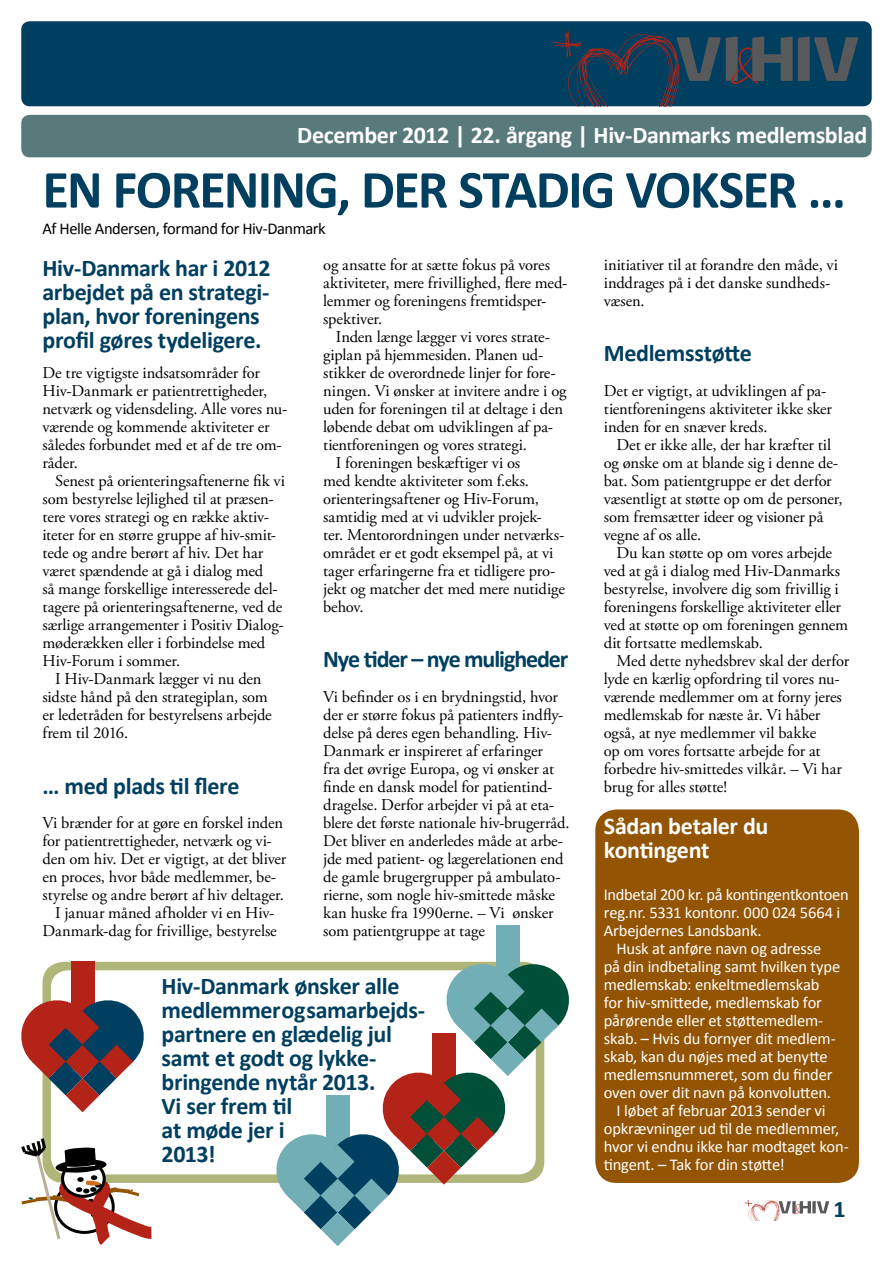
<style>
.page{position:relative;width:893px;height:1263px;background:#fff}
.page>*{position:absolute;margin:0;border:0;box-sizing:border-box;transform-origin:0 0}
.t1{font:700 54px "Calibri";letter-spacing:-.03em;color:#003f5f}
.t2{font:700 24px/24px "Calibri";letter-spacing:-.015em;color:#003f5f}
.t3{font:700 24px/24px "Calibri";letter-spacing:-.015em;color:#fff}
.t4{font:700 24px "Calibri";letter-spacing:-.045em;color:#003f5f}
.t5{font:16.5px/18px "Adobe Garamond Pro";letter-spacing:-.01em;color:#000}
.t6{font:16.5px "Calibri";letter-spacing:-.015em;color:#fff}
.t7{font:16.5px "Calibri";letter-spacing:-.03em;color:#000}
</style>
<div class="page">
<svg style="left:812px;top:1201px;width:4px;height:12px"></svg>
<svg style="left:817px;top:1201px;width:12px;height:12px"></svg>
<svg style="left:744px;top:1199px;width:67px;height:21px"></svg>
<div style="left:595px;top:809px;width:264px;height:374px;background:#935403;border-radius:21px"></div>
<div style="left:21px;top:115px;width:851px;height:42px;background:#597a7b;border-radius:9px"></div>
<div style="left:21px;top:21px;width:851px;height:85px;background:#003f5f;border-radius:9px"></div>
<svg style="left:553px;top:30px;width:305px;height:76px"></svg>
<div style="left:43px;top:962px;width:501px;height:221px;background:#b0b579;border-radius:21px"></div>
<div style="left:51px;top:970px;width:485px;height:204px;background:#fff;border-radius:17px"></div>
<div style="left:71px;top:961px;width:23px;height:70px;background:#b32317"></div>
<svg style="left:21px;top:997px;width:123px;height:115px"></svg>
<div style="left:496px;top:925px;width:24px;height:70px;background:#72aeb6"></div>
<svg style="left:273px;top:961px;width:296px;height:285px"></svg>
<svg style="left:21px;top:1135px;width:143px;height:110px"></svg>
<h2 class="t3" style="left:297px;top:123px;width:572px">December 2012 | 22. årgang | Hiv-Danmarks medlemsblad</h2>
<h1 class="t1" style="left:43px;top:155px;width:805px">En forening, der stadig vokser …</h1>
<p class="t7" style="left:43px;top:218px;width:285px">Af Helle Andersen, formand for Hiv-Danmark</p>
<h2 class="t2" style="left:43px;top:256px;width:230px">Hiv-Danmark har i 2012 arbejdet på en strategi&shy;plan, hvor foreningens profil gøres tydeligere.</h2>
<p class="t5" style="left:43px;top:364px;width:246px">De tre vigtigste indsatsområder for<br>Hiv-Danmark er patientrettigheder, netværk og vidensdeling. Alle vores nu&shy;værende og kommende akti-viteter er således forbundet med et af de tre om&shy;råder.</p>
<p class="t5" style="left:43px;top:472px;width:244px;text-indent:13px">Senest på orienteringsaftenerne fik vi som bestyrelse lejlighed til at præsen&shy;tere vores strategi og en række aktiv&shy;iteter for en større gruppe af hiv-smit&shy;tede og andre berørt af hiv. Det har været spændende at gå i dialog med<br>så mange forskellige interesserede del&shy;tagere på orienteringsaftenerne, ved de særlige arrangementer i Positiv Dialog&shy;møderækken eller i forbindelse med Hiv-Forum i sommer.</p>
<p class="t5" style="left:43px;top:670px;width:231px;text-indent:13px">I Hiv-Danmark lægger vi nu den sidste hånd på den strategiplan, som er ledetråden for bestyrelsens arbej-de frem til 2016.</p>
<h2 class="t2" style="left:43px;top:774px;width:198px">… med plads til flere</h2>
<p class="t5" style="left:43px;top:814px;width:242px">Vi brænder for at gøre en forskel inden</p>
<p class="t5" style="left:43px;top:832px;width:231px">for patientrettigheder, netværk og vi-</p>
<p class="t5" style="left:43px;top:850px;width:245px">den om hiv. Det er vigtigt, at det bli-ver</p>
<p class="t5" style="left:43px;top:868px;width:234px">en proces, hvor både medlemmer, be-</p>
<p class="t5" style="left:43px;top:886px;width:243px">styrelse og andre berørt af hiv del-tager.</p>
<p class="t5" style="left:55px;top:904px;width:221px">I januar måned afholder vi en Hiv-</p>
<p class="t5" style="left:43px;top:922px;width:236px">Danmark-dag for frivillige, bestyrelse</p>
<p class="t5" style="left:323px;top:256px;width:246px">og ansatte for at sætte fokus på vores aktiviteter, mere frivillighed, flere med&shy;lemmer og foreningens fremtidsper&shy;spektiver.</p>
<p class="t5" style="left:336px;top:328px;width:216px">Inden længe lægger vi vores strate-</p>
<p class="t5" style="left:323px;top:346px;width:221px">giplan på hjemmesiden. Planen ud-</p>
<p class="t5" style="left:323px;top:364px;width:234px">stikker de overordnede linjer for fore-</p>
<p class="t5" style="left:323px;top:382px;width:245px">ningen. Vi ønsker at invitere andre i og</p>
<p class="t5" style="left:323px;top:400px;width:241px">uden for foreningen til at deltage i den</p>
<p class="t5" style="left:323px;top:418px;width:231px">løbende debat om udviklingen af pa-</p>
<p class="t5" style="left:323px;top:436px;width:205px">tientforeningen og vores strategi.</p>
<p class="t5" style="left:336px;top:454px;width:186px">I foreningen beskæftiger vi os</p>
<p class="t5" style="left:323px;top:472px;width:207px">med kendte akti-viteter som f.eks.</p>
<p class="t5" style="left:323px;top:490px;width:217px">orienteringsafte-ner og Hiv--Forum,</p>
<p class="t5" style="left:323px;top:508px;width:220px">samtidig med at vi udvikler projek-</p>
<p class="t5" style="left:323px;top:526px;width:242px">ter. Mentorordningen under netværks-</p>
<p class="t5" style="left:323px;top:544px;width:232px">området er et godt eksempel på, at vi</p>
<p class="t5" style="left:323px;top:562px;width:234px">tager erfarin-gerne fra et tidligere pro-</p>
<p class="t5" style="left:323px;top:580px;width:243px">jekt og matcher det med mere nutidige</p>
<p class="t5" style="left:323px;top:598px;width:42px">behov.</p>
<h2 class="t4" style="left:323px;top:644px;width:247px">Nye tider – nye muligheder</h2>
<p class="t5" style="left:323px;top:688px;width:248px">Vi befinder os i en brydningstid, hvor der er større fokus på patienters indfly&shy;delse på deres egen behandling. Hiv-Danmark er inspi-reret af erfaringer<br>fra det øvrige Europa, og vi ønsker at finde en dansk model for patientind&shy;dragelse. Derfor arbej-der vi på at eta&shy;blere det første nationale hiv-brugerråd.<br>Det bliver en anderledes måde at arbe&shy;jde med patient- og lægerelationen end de gamle brugergrupper på ambulato&shy;rierne, som nog-le hiv-smittede måske kan huske fra 1990erne. – Vi ønsker som patientgruppe at tage</p>
<h2 class="t2" style="left:162px;top:974px;width:264px">Hiv-Danmark ønsker alle medlemmer og samarbejds&shy;partnere en glædelig jul samt et godt og lykke&shy;bringende nytår 2013.<br>Vi ser frem til<br>at møde jer i<br>2013!</h2>
<p class="t5" style="left:604px;top:256px;width:236px">initiativer til at forandre den måde, vi inddrages på i det danske sundheds&shy;væsen.</p>
<h2 class="t2" style="left:604px;top:341px;width:150px">Medlemsstøtte</h2>
<p class="t5" style="left:604px;top:382px;width:230px">Det er vigtigt, at udviklingen af pa&shy;tientforeningens aktiviteter ikke sker inden for en snæver kreds.</p>
<p class="t5" style="left:604px;top:436px;width:240px;text-indent:13px">Det er ikke alle, der har kræfter til og ønske om at blande sig i denne de&shy;bat. Som patientgruppe er det derfor væsentligt at støtte op om de personer, som fremsætter ideer og visioner på vegne af os alle.</p>
<p class="t5" style="left:604px;top:544px;width:246px;text-indent:13px">Du kan støtte op om vores arbejde ved at gå i dialog med Hiv-Danmarks bestyrelse, involvere dig som fri-villig i foreningens forskellige aktiviteter eller ved at støtte op om foreningen gennem dit fortsatte medlemskab.</p>
<p class="t5" style="left:604px;top:652px;width:247px;text-indent:13px">Med dette nyhedsbrev skal der derfor lyde en kærlig opfordring til vores nu&shy;værende medlemmer om at forny jeres medlemskab for næste år. Vi håber også, at nye medlemmer vil bakke<br>op om vores fortsatte arbejde for at forbedre hiv-smittedes vilkår. – Vi har brug for alles støtte!</p>
<h2 class="t3" style="left:604px;top:814px;width:166px">Sådan betaler du kontingent</h2>
<p class="t6" style="left:604px;top:884px;width:246px">Indbetal 200 kr. på kontingent-kontoen</p>
<p class="t6" style="left:604px;top:902px;width:238px">reg.nr. 5331 kontonr. 000 024 5664 i</p>
<p class="t6" style="left:604px;top:920px;width:159px">Arbejdernes Landsbank.</p>
<p class="t6" style="left:617px;top:938px;width:206px">Husk at anføre navn og adresse</p>
<p class="t6" style="left:604px;top:956px;width:238px">på din indbetaling samt hvilken type</p>
<p class="t6" style="left:604px;top:974px;width:217px">medlemskab: enkeltmedlem-skab</p>
<p class="t6" style="left:604px;top:992px;width:220px">for hiv-smittede, medlemskab for</p>
<p class="t6" style="left:604px;top:1010px;width:221px">pårørende eller et støttemedlem-</p>
<p class="t6" style="left:604px;top:1028px;width:234px">skab. – Hvis du fornyer dit medlem-</p>
<p class="t6" style="left:604px;top:1046px;width:225px">skab, kan du nøjes med at benytte</p>
<p class="t6" style="left:604px;top:1064px;width:230px">medlemsnummeret, som du finder</p>
<p class="t6" style="left:604px;top:1082px;width:229px">oven- over dit navn på konvolutten.</p>
<p class="t6" style="left:617px;top:1100px;width:211px">I løbet af februar 2013 sender vi</p>
<p class="t6" style="left:604px;top:1118px;width:237px">opkrævninger ud til de medlemmer,</p>
<p class="t6" style="left:604px;top:1136px;width:247px">hvor vi endnu ikke har modtaget kon-</p>
<p class="t6" style="left:604px;top:1154px;width:183px">tingent. – Tak for din støtte!</p>
</div>
